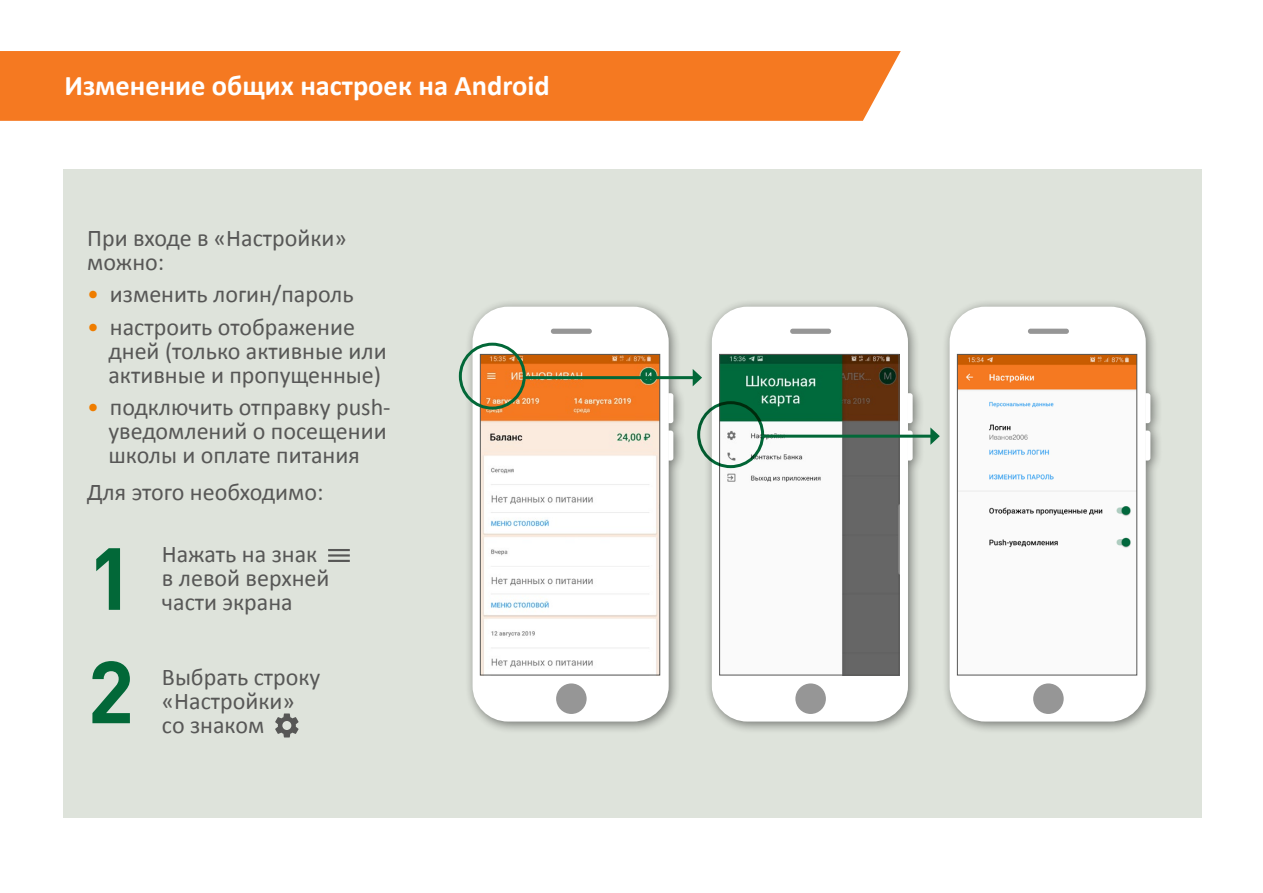
<style>
.page{position:relative;width:1263px;height:893px;background:#fff}
.page>*{position:absolute;margin:0;border:0;box-sizing:border-box;transform-origin:0 0}
.t1{font:700 86.55px/113.4px "DIN Pro";color:#026838}
.t2{font:700 28.5px "Calibri";color:#fff}
.t3{font:24px/24px "Calibri";color:#575756}
.s1{color:#ef7d00}
</style>
<div class="page">
<div style="left:63px;top:170px;width:1139px;height:648px;background:#dee3db"></div>
<div style="left:0;top:51px;width:901px;height:70px;background:#f57921"></div>
<div style="left:704px;top:299px;width:221px;height:435px;background:#000;opacity:.47"></div>
<div style="left:712px;top:307px;width:196px;height:415px;background:#fff;border-radius:36px"></div>
<div style="left:795px;top:683px;width:31px;height:31px;background:#969696;border-radius:50%"></div>
<svg style="left:908px;top:393px;width:5px;height:30px"></svg>
<svg style="left:907px;top:431px;width:6px;height:30px"></svg>
<div style="left:790px;top:329px;width:41px;height:5px;background:#969696;border-radius:3px"></div>
<img style="left:721px;top:356px;width:176px;height:317px">
<div style="left:719px;top:354px;width:180px;height:321px;border:1px solid #575756"></div>
<div style="left:465px;top:299px;width:220px;height:435px;background:#000;opacity:.47"></div>
<div style="left:473px;top:307px;width:196px;height:415px;background:#fff;border-radius:36px"></div>
<div style="left:556px;top:683px;width:31px;height:31px;background:#969696;border-radius:50%"></div>
<svg style="left:668px;top:393px;width:5px;height:30px"></svg>
<svg style="left:668px;top:431px;width:5px;height:30px"></svg>
<div style="left:551px;top:329px;width:41px;height:5px;background:#969696;border-radius:3px"></div>
<img style="left:482px;top:356px;width:176px;height:317px">
<div style="left:480px;top:354px;width:180px;height:321px;border:1px solid #575756"></div>
<div style="left:942px;top:299px;width:220px;height:435px;background:#000;opacity:.47"></div>
<div style="left:950px;top:307px;width:196px;height:415px;background:#fff;border-radius:36px"></div>
<div style="left:1033px;top:683px;width:31px;height:31px;background:#969696;border-radius:50%"></div>
<svg style="left:1146px;top:393px;width:4px;height:30px"></svg>
<svg style="left:1145px;top:431px;width:5px;height:30px"></svg>
<div style="left:1028px;top:329px;width:41px;height:5px;background:#969696;border-radius:3px"></div>
<img style="left:959px;top:356px;width:176px;height:192px">
<div style="left:957px;top:354px;width:180px;height:321px;border:1px solid #575756"></div>
<hr style="left:328px;top:560px;width:22px;height:2px;background:#575756">
<hr style="left:328px;top:554px;width:22px;height:3px;background:#575756">
<hr style="left:328px;top:549px;width:22px;height:2px;background:#575756">
<svg style="left:275px;top:713px;width:24px;height:24px"></svg>
<div style="left:697px;top:401px;width:67px;height:67px;border:3px solid #026838;border-radius:50%"></div>
<hr style="left:762px;top:435px;width:171px;height:3px;background:#026838">
<svg style="left:930px;top:427px;width:10px;height:18px"></svg>
<div style="left:459px;top:343px;width:67px;height:67px;border:3px solid #026838;border-radius:50%"></div>
<hr style="left:523px;top:376px;width:172px;height:3px;background:#026838">
<svg style="left:693px;top:369px;width:9px;height:17px"></svg>
<p class="t2" style="left:64px;top:68px;width:487px">Изменение общих настроек на Android</p>
<p class="t3" style="left:87px;top:226px;width:261px">При входе в «Настройки» можно:</p>
<p class="t3" style="left:87px;top:283px;width:268px"><span class="s1">•</span> изменить логин/пароль</p>
<p class="t3" style="left:108px;top:315px;width:280px;text-indent:-21px"><span class="s1">•</span> настроить отображение дней (только активные или активные и пропущенные)</p>
<p class="t3" style="left:108px;top:396px;width:284px;text-indent:-21px"><span class="s1">•</span> подключить отправку push&shy;уведомлений о посещении школы и оплате питания</p>
<p class="t3" style="left:87px;top:480px;width:238px">Для этого необходимо:</p>
<h1 class="t1" style="left:87px;top:518px;width:48px">1<br>2</h1>
<p class="t3" style="left:162px;top:542px;width:169px">Нажать на знак в левой верхней части экрана</p>
<p class="t3" style="left:162px;top:665px;width:160px">Выбрать строку «Настройки» со знаком</p>
</div>
